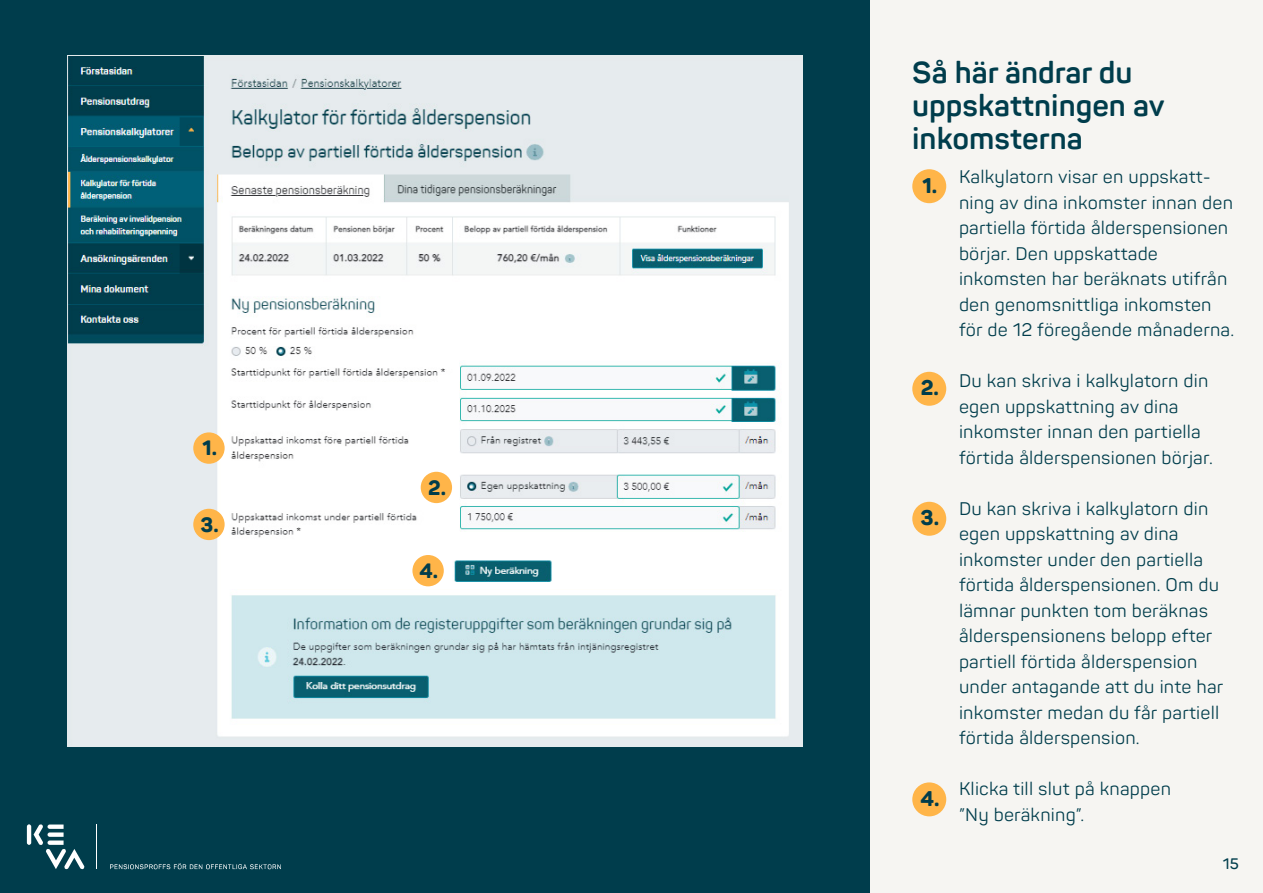
<style>
.page{position:relative;width:1263px;height:893px;background:#fff}
.page>*{position:absolute;margin:0;border:0;box-sizing:border-box;transform-origin:0 0}
.t1{font:700 30px/33px "Panton";color:#003d4c}
.numero1{font:800 21px "Panton";color:#003d4c}
.numero2{font:800 20.55px "Panton";color:#003d4c}
.Leipis_sisennetty{font:18px/25.5px "Panton";letter-spacing:.01em;color:#003d4c}
.t2{font:600 15px "Panton";color:#003d4c}
</style>
<div class="page">
<div style="left:848px;top:0;width:415px;height:893px;background:#f6f5f2"></div>
<div style="left:0;top:0;width:869px;height:893px;background:#003d4c"></div>
<img style="left:69px;top:57px;width:732px;height:687px">
<div style="left:912px;top:169px;width:34px;height:34px;background:#ffb549;border-radius:50%"></div>
<div style="left:912px;top:372px;width:34px;height:34px;background:#ffb549;border-radius:50%"></div>
<div style="left:912px;top:502px;width:34px;height:34px;background:#ffb549;border-radius:50%"></div>
<div style="left:912px;top:782px;width:34px;height:34px;background:#ffb549;border-radius:50%"></div>
<div style="left:193px;top:432px;width:32px;height:32px;background:#ffb549;border-radius:50%"></div>
<div style="left:421px;top:472px;width:31px;height:31px;background:#ffb549;border-radius:50%"></div>
<div style="left:193px;top:509px;width:32px;height:31px;background:#ffb549;border-radius:50%"></div>
<div style="left:412px;top:555px;width:32px;height:31px;background:#ffb549;border-radius:50%"></div>
<svg style="left:27px;top:824px;width:58px;height:45px"></svg>
<svg style="left:110px;top:863px;width:171px;height:6px"></svg>
<hr style="left:97px;top:824px;width:1px;height:45px;background:#fff">
<p class="numero2" style="left:202px;top:435px;width:16px">1.</p>
<p class="numero2" style="left:201px;top:511px;width:20px">3.</p>
<p class="numero2" style="left:428px;top:474px;width:19px">2.</p>
<p class="numero2" style="left:419px;top:557px;width:20px">4.</p>
<h2 class="t1" style="left:912px;top:56px;width:254px">Så här ändrar du uppskattningen av inkomsterna</h2>
<p class="Leipis_sisennetty" style="left:959px;top:164px;width:277px">Kalkylatorn visar en uppskatt&shy;ning av dina inkomster innan den partiella förtida ålderspensionen börjar. Den uppskattade inkomsten har beräknats utifrån den genomsnittliga inkomsten för de 12 föregående månaderna.</p>
<p class="Leipis_sisennetty" style="left:959px;top:368px;width:255px">Du kan skriva i kalkylatorn din egen uppskattning av dina inkomster innan den partiella förtida ålderspensionen börjar.</p>
<p class="Leipis_sisennetty" style="left:959px;top:496px;width:266px">Du kan skriva i kalkylatorn din egen uppskattning av dina inkomster under den partiella förtida ålderspensionen. Om du lämnar punkten tom beräknas ålderspensionens belopp efter partiell förtida ålderspension under antagande att du inte har inkomster medan du får partiell förtida ålderspension.</p>
<p class="Leipis_sisennetty" style="left:959px;top:776px;width:214px">Klicka till slut på knappen ”Ny beräkning”.</p>
<p class="numero1" style="left:922px;top:172px;width:16px">1.</p>
<p class="numero1" style="left:921px;top:375px;width:20px">2.</p>
<p class="numero1" style="left:920px;top:505px;width:20px">3.</p>
<p class="numero1" style="left:920px;top:785px;width:21px">4.</p>
<p class="t2" style="left:1223px;top:854px;width:18px">15</p>
</div>
